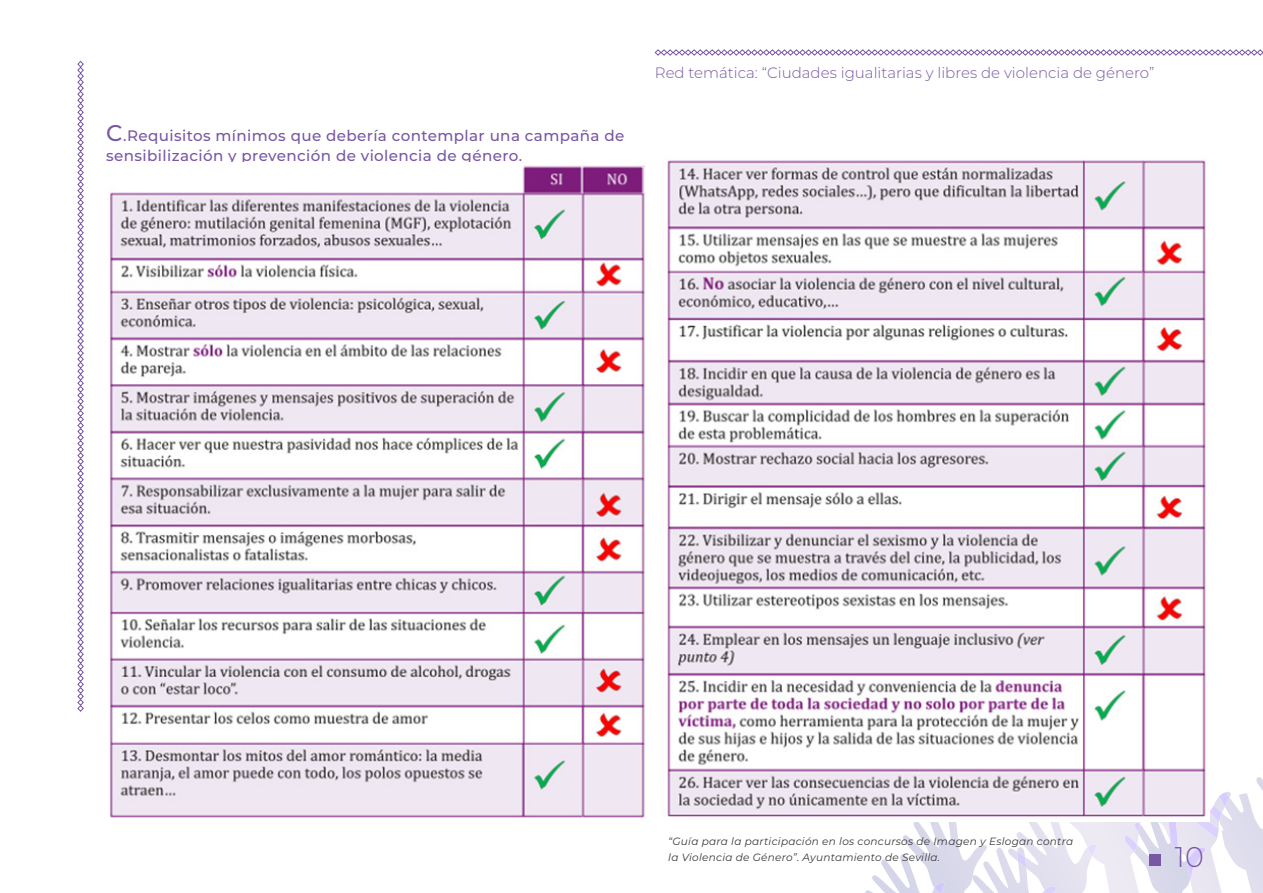
<style>
.page{position:relative;width:1263px;height:893px;background:#fff}
.page>*{position:absolute;margin:0;border:0;box-sizing:border-box;transform-origin:0 0}
.t1{font:300 28.5px "Montserrat";color:#7857a4}
.t2{font:500 15.15px/19.5px "Montserrat";letter-spacing:.025em;color:#7857a4}
.t3{font:300 15px "Montserrat";color:#7857a4}
.t4{font:italic 10.5px/16.5px "Montserrat";letter-spacing:.025em;color:#383839}
.s1{font-size:22.65px}
</style>
<div class="page">
<svg style="left:654px;top:49px;width:609px;height:7px"></svg>
<svg style="left:77px;top:61px;width:7px;height:651px"></svg>
<svg style="left:865px;top:777px;width:398px;height:116px"></svg>
<img style="left:1191px;top:792px;width:38px;height:47px">
<div style="left:1149px;top:854px;width:11px;height:12px;background:#7857a4"></div>
<img style="left:110px;top:165px;width:535px;height:653px">
<img style="left:662px;top:160px;width:547px;height:662px">
<p class="t2" style="left:106px;top:125px;width:520px"><span class="s1">C</span>.Requisitos mínimos que debería contemplar una campaña de sensibilización y prevención de violencia de género.</p>
<h3 class="t3" style="left:655px;top:63px;width:501px">Red temática: “Ciudades igualitarias y libres de violencia de género”</h3>
<p class="t4" style="left:668px;top:832px;width:406px">“Guía para la participación en los concursos de Imagen y Eslogan contra la Violencia de Género”. Ayuntamiento de Sevilla.</p>
<h1 class="t1" style="left:1175px;top:837px;width:30px">10</h1>
</div>
